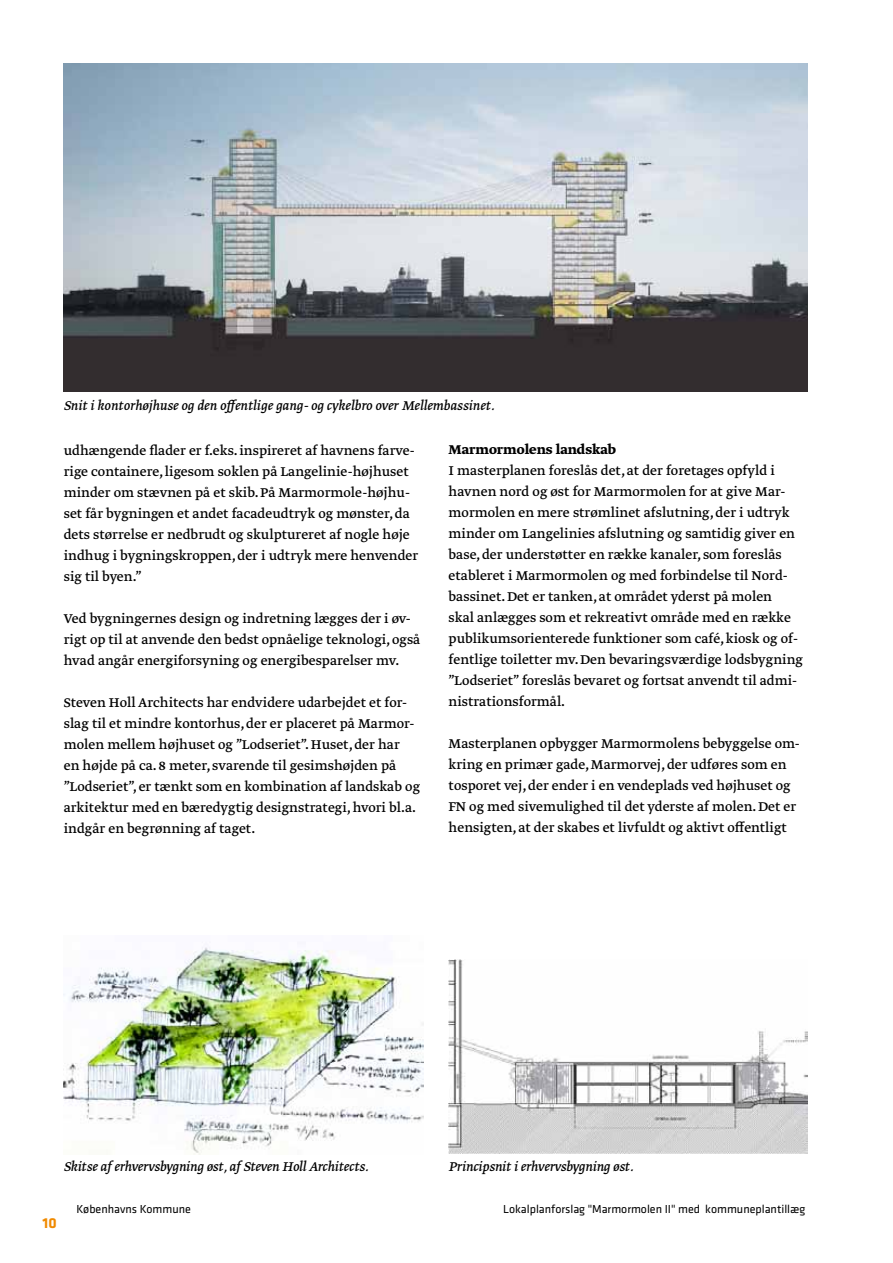
<style>
.page{position:relative;width:893px;height:1263px;background:#fff}
.page>*{position:absolute;margin:0;border:0;box-sizing:border-box;transform-origin:0 0}
.t1{font:15px/21px "Greta Text";color:#000}
.t2{font:italic 15px "Greta Text";letter-spacing:-.01em;color:#000}
.t3{font:700 15px "Greta Text";color:#000}
.t4{font:700 15px "Klavika";color:#f08a00}
.t5{font:12px "Klavika";color:#000}
</style>
<div class="page">
<img style="left:64px;top:64px;width:744px;height:328px">
<img style="left:449px;top:959px;width:359px;height:194px">
<img style="left:64px;top:947px;width:359px;height:207px">
<p class="t2" style="left:64px;top:400px;width:432px">Snit i kontorhøjhuse og den offentlige gang- og cykelbro over Mellembassinet.</p>
<p class="t1" style="left:64px;top:440px;width:356px">udhængende flader er f.eks. inspireret af havnens farve&shy;rige containere, ligesom soklen på Langelinie-højhuset minder om stævnen på et skib. På Marmormole-højhu&shy;set får bygningen et andet facadeudtryk og mønster, da dets størrelse er nedbrudt og skulptureret af nogle høje indhug i bygningskroppen, der i udtryk mere henvender sig til byen.”</p>
<p class="t1" style="left:64px;top:608px;width:358px">Ved bygningernes design og indretning lægges der i øv&shy;rigt op til at anvende den bedst opnåelige teknologi, også hvad angår energiforsyning og energibesparelser mv.</p>
<p class="t1" style="left:64px;top:692px;width:358px">Steven Holl Architects har endvidere udarbejdet et for&shy;slag til et mindre kontorhus, der er placeret på Marmor&shy;molen mellem højhuset og ”Lodseriet”. Huset, der har<br>en højde på ca. 8 meter, svarende til gesimshøjden på ”Lodseriet”, er tænkt som en kombination af landskab og arkitektur med en bæredygtig designstrategi, hvori bl.a. indgår en begrønning af taget.</p>
<p class="t3" style="left:449px;top:444px;width:169px">Marmormolens landskab</p>
<p class="t1" style="left:449px;top:461px;width:356px">I masterplanen foreslås det, at der foretages opfyld i havnen nord og øst for Marmormolen for at give Mar&shy;mormolen en mere strømlinet afslutning, der i udtryk minder om Langelinies afslutning og samtidig giver en base, der understøtter en række kanaler, som foreslås etableret i Marmormolen og med forbindelse til Nord&shy;bassinet. Det er tanken, at området yderst på molen<br>skal anlægges som et rekreativt område med en række publikumsorienterede funktioner som café, kiosk og of&shy;fentlige toiletter mv. Den bevaringsværdige lodsbygning ”Lodseriet” foreslås bevaret og fortsat anvendt til admi&shy;nistrationsformål.</p>
<p class="t1" style="left:449px;top:734px;width:353px">Masterplanen opbygger Marmormolens bebyggelse om&shy;kring en primær gade, Marmorvej, der udføres som en tosporet vej, der ender i en vendeplads ved højhuset og FN og med sivemulighed til det yderste af molen. Det er hensigten, at der skabes et livfuldt og aktivt offentligt</p>
<p class="t2" style="left:64px;top:1161px;width:306px">Skitse af erhvervsbygning øst, af Steven Holl Architects.</p>
<p class="t2" style="left:449px;top:1160px;width:187px">Principsnit i erhvervsbygning øst.</p>
<p class="t4" style="left:43px;top:1217px;width:16px">10</p>
<p class="t5" style="left:77px;top:1204px;width:116px">Københavns Kommune</p>
<p class="t5" style="left:503px;top:1204px;width:304px">Lokalplanforslag "Marmormolen II" med kommuneplantillæg</p>
</div>
